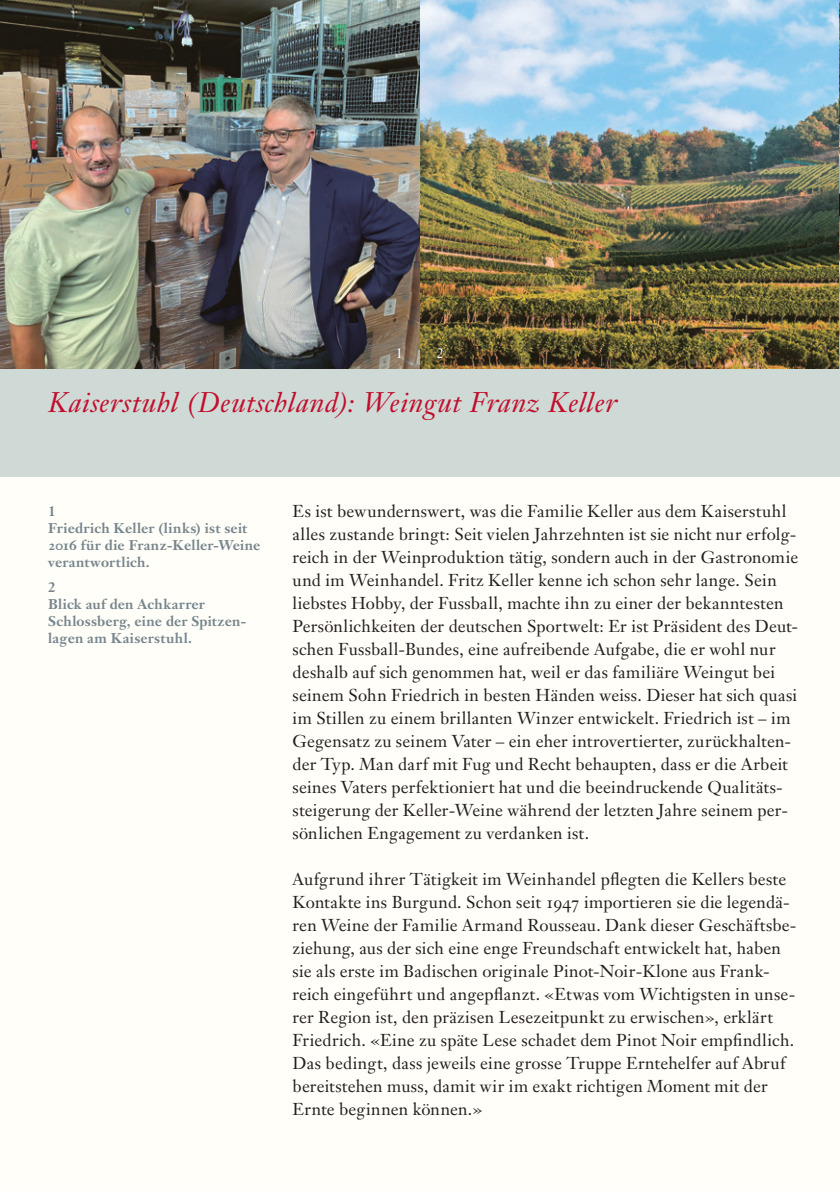
<style>
.page{position:relative;width:840px;height:1191px;background:#fff}
.page>*{position:absolute;margin:0;border:0;box-sizing:border-box;transform-origin:0 0}
.t1{font:italic 28px "Janson Text LT Pro";letter-spacing:.025em;color:#c00f2d}
.t2{font:17px/23px "Janson Text LT Pro";letter-spacing:.01em;color:#231f20}
.t3{font:700 14px/17px "Janson Text LT Pro";letter-spacing:.015em;color:#77858d}
.t4{font:14px "Janson Text LT Pro";color:#fff}
</style>
<div class="page">
<div style="left:0;top:0;width:839px;height:1191px;background:#fffef8"></div>
<img style="left:0;top:0;width:839px;height:369px">
<div style="left:0;top:369px;width:839px;height:107px;background:#cfdad6"></div>
<p class="t4" style="left:395px;top:344px;width:9px">1</p>
<p class="t4" style="left:436px;top:344px;width:9px">2</p>
<h1 class="t1" style="left:48px;top:385px;width:570px">Kaiserstuhl (Deutschland): Weingut Franz Keller</h1>
<p class="t3" style="left:48px;top:502px;width:213px">1<br>Friedrich Keller (links) ist seit<br>2016 für die Franz-Keller-Weine verantwortlich.</p>
<p class="t3" style="left:48px;top:579px;width:200px">2<br>Blick auf den Achkarrer<br>Schlossberg, eine der Spitzen&shy;lagen am Kaiserstuhl.</p>
<p class="t2" style="left:292px;top:499px;width:507px">Es ist bewundernswert, was die Familie Keller aus dem Kaiserstuhl alles zustande bringt: Seit vielen Jahrzehnten ist sie nicht nur erfolg&shy;reich in der Weinproduktion tätig, sondern auch in der Gastronomie und im Weinhandel. Fritz Keller kenne ich schon sehr lange. Sein liebstes Hobby, der Fussball, machte ihn zu einer der bekanntesten Persönlichkeiten der deutschen Sportwelt: Er ist Präsident des Deut&shy;schen Fussball-Bundes, eine aufreibende Aufgabe, die er wohl nur deshalb auf sich genommen hat, weil er das familiäre Weingut bei seinem Sohn Friedrich in besten Händen weiss. Dieser hat sich quasi im Stillen zu einem brillanten Winzer entwickelt. Friedrich ist – im Gegensatz zu seinem Vater – ein eher introvertierter, zurückhalten&shy;der Typ. Man darf mit Fug und Recht behaupten, dass er die Arbeit seines Vaters perfektioniert hat und die beeindruckende Qualitäts&shy;steigerung der Keller-Weine während der letzten Jahre seinem per&shy;sönlichen Engagement zu verdanken ist.</p>
<p class="t2" style="left:292px;top:867px;width:505px">Aufgrund ihrer Tätigkeit im Weinhandel pflegten die Kellers beste Kontakte ins Burgund. Schon seit 1947 importieren sie die legendä&shy;ren Weine der Familie Armand Rousseau. Dank dieser Geschäftsbe&shy;ziehung, aus der sich eine enge Freundschaft entwickelt hat, haben sie als erste im Badischen originale Pinot-Noir-Klone aus Frank&shy;reich eingeführt und angepflanzt. «Etwas vom Wichtigsten in unse&shy;rer Region ist, den präzisen Lesezeitpunkt zu erwischen», erklärt Friedrich. «Eine zu späte Lese schadet dem Pinot Noir empfindlich.<br>Das bedingt, dass jeweils eine grosse Truppe Erntehelfer auf Abruf bereitstehen muss, damit wir im exakt richtigen Moment mit der Ernte beginnen können.»</p>
</div>
